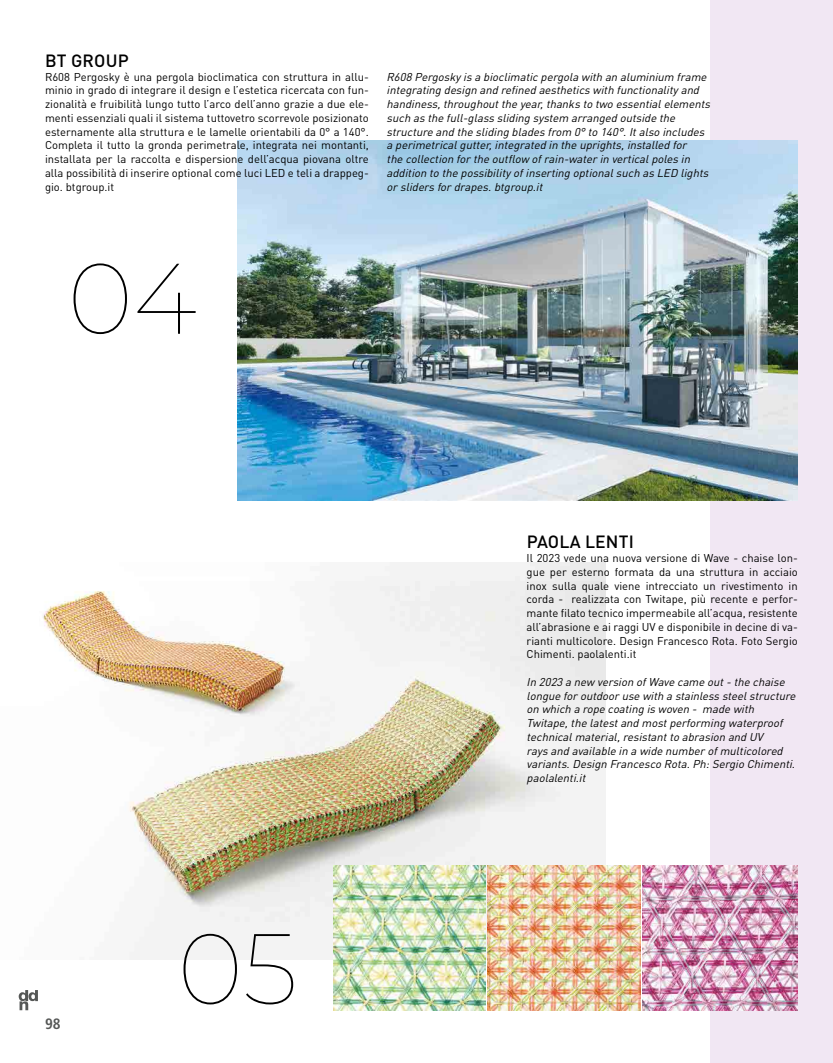
<style>
.page{position:relative;width:833px;height:1063px;background:#fff}
.page>*{position:absolute;margin:0;border:0;box-sizing:border-box;transform-origin:0 0}
.t1{font:100 100px "Montserrat";color:#000}
.t2{font:500 17.5px "DIN Pro";letter-spacing:.01em;color:#000}
.t3{font:700 condensed 15px "Frutiger LT Std";color:#555756}
.t4{font:11.25px/13.8px "DIN Pro";color:#000;text-align:justify}
.t5{font:italic 11.25px/13.8px "DIN Pro";color:#000}
</style>
<div class="page">
<svg style="left:19px;top:990px;width:19px;height:20px"></svg>
<div style="left:710px;top:0;width:122px;height:1063px;background:#f1e7f3"></div>
<img style="left:43px;top:562px;width:562px;height:397px">
<img style="left:334px;top:865px;width:152px;height:145px">
<img style="left:488px;top:865px;width:152px;height:145px">
<img style="left:642px;top:865px;width:155px;height:145px">
<img style="left:237px;top:140px;width:560px;height:360px">
<h2 class="t2" style="left:45px;top:49px;width:85px">BT GROUP</h2>
<p class="t4" style="left:45px;top:69px;width:325px">R608 Pergosky è una pergola bioclimatica con struttura in allu&shy;minio in grado di integrare il design e l’estetica ricercata con fun&shy;zionalità e fruibilità lungo tutto l’arco dell’anno grazie a due ele&shy;menti essenziali quali il sistema tuttovetro scorrevole posizionato esternamente alla struttura e le lamelle orientabili da 0° a 140°.<br>Completa il tutto la gronda perimetrale, integrata nei montanti, installata per la raccolta e dispersione dell’acqua piovana oltre alla possibilità di inserire optional come luci LED e teli a drappeg&shy;gio. btgroup.it</p>
<p class="t5" style="left:386px;top:69px;width:328px">R608 Pergoskyisa bioclimaticpergola with an aluminium frame integrating design and refined aestheticswith functionalityand handiness,throughoutthe year,thanksto two essentialelements such asthe full-glasssliding system arranged outside the structure and the sliding bladesfrom 0°to 140°.Italso includes a perimetricalgutter,integrated in the uprights,installed for<br>the collection forthe outflow ofrain-waterin verticalpolesin addition to the possibilityofinserting optionalsuch asLED lights orslidersfordrapes.btgroup.it</p>
<h1 class="t1" style="left:68px;top:232px;width:131px">04</h1>
<h3 class="t3" style="left:45px;top:1014px;width:17px">98</h3>
<h1 class="t1" style="left:177px;top:902px;width:121px">05</h1>
<h2 class="t2" style="left:526px;top:530px;width:109px">PAOLA LENTI</h2>
<p class="t4" style="left:526px;top:551px;width:273px">Il 2023 vede una nuova versione di Wave - chaise lon&shy;gue per esterno formata da una struttura in acciaio inox sulla quale viene intrecciato un rivestimento in corda - realizzata con Twitape, più recente e perfor&shy;mante filato tecnico impermeabile all’acqua, resistente all’abrasione e ai raggi UV e disponibile in decine di va&shy;rianti multicolore. Design Francesco Rota. Foto Sergio Chimenti. paolalenti.it</p>
<p class="t5" style="left:526px;top:674px;width:273px">In 2023 a new version ofWave came out-the chaise longue foroutdooruse with a stainlesssteelstructure on which a rope coating iswoven - made with Twitape,the latestand mostperforming waterproof technicalmaterial,resistantto abrasion and UV raysand available in a wide numberofmulticolored variants.Design Francesco Rota.Ph:Sergio Chimenti. paolalenti.it</p>
</div>
